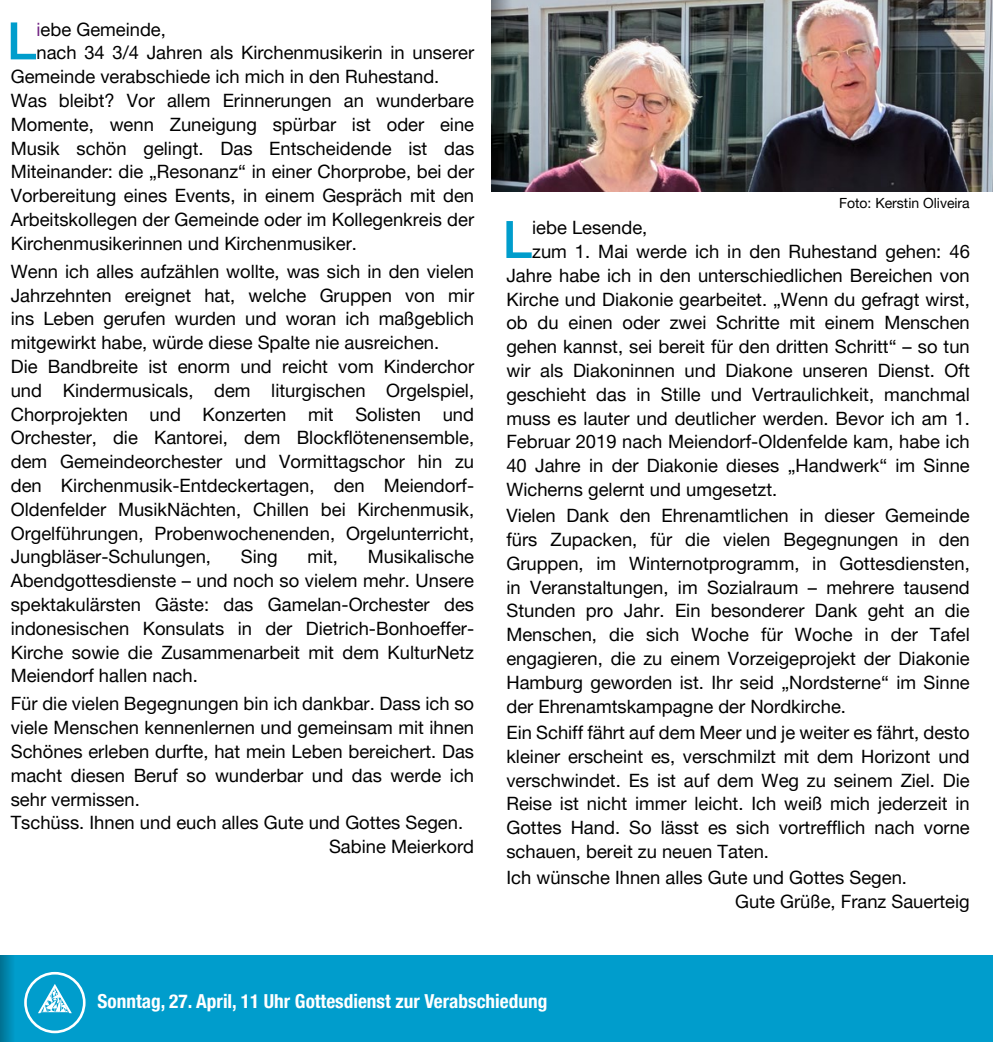
<style>
.page{position:relative;width:993px;height:1042px;background:#fff}
.page>*{position:absolute;margin:0;border:0;box-sizing:border-box;transform-origin:0 0}
.t1{font:500 51.62px "Helvetica Neue LT Pro";color:#009dcc}
.t2{font:700 condensed 19.25px "Helvetica Neue LT Pro";color:#fff}
.t3{font:18.38px/23.8px "Helvetica Neue LT Pro";color:#000;text-align:justify}
.t4{font:14px "Helvetica Neue LT Pro";color:#000}
.s1{color:#702283}
</style>
<div class="page">
<div style="left:0;top:955px;width:992px;height:87px;background:#009dcc"></div>
<svg style="left:0;top:955px;width:13px;height:87px"></svg>
<div style="left:24px;top:972px;width:61px;height:61px;border:3px solid #fff;border-radius:50%"></div>
<svg style="left:38px;top:984px;width:34px;height:29px"></svg>
<img style="left:511px;top:0;width:481px;height:191px">
<svg style="left:491px;top:0;width:20px;height:191px;background:#2f3837"></svg>
<h1 class="t1" style="left:7px;top:10px;width:31px">L</h1>
<p class="t3" style="left:36px;top:17px;width:131px"><span class="s1">i</span>ebe Gemeinde,</p>
<p class="t3" style="left:36px;top:40px;width:439px">nach 34 3/4 Jahren als Kirchenmusikerin in unserer</p>
<p class="t3" style="left:11px;top:64px;width:430px">Gemeinde verabschiede ich mich in den Ruhestand.</p>
<p class="t3" style="left:11px;top:88px;width:464px">Was bleibt? Vor allem Erinnerungen an wunderbare</p>
<p class="t3" style="left:11px;top:112px;width:464px">Momente, wenn Zuneigung spürbar ist oder eine</p>
<p class="t3" style="left:11px;top:136px;width:465px">Musik schön gelingt. Das Entscheidende ist das</p>
<p class="t3" style="left:11px;top:159px;width:465px">Miteinander: die „Resonanz“ in einer Chorprobe, bei der</p>
<p class="t3" style="left:11px;top:183px;width:465px">Vorbereitung eines Events, in einem Gespräch mit den</p>
<p class="t3" style="left:11px;top:207px;width:464px">Arbeitskollegen der Gemeinde oder im Kollegenkreis der</p>
<p class="t3" style="left:11px;top:231px;width:347px">Kirchenmusikerinnen und Kirchenmusiker.</p>
<p class="t3" style="left:11px;top:259px;width:465px;text-align:left">Wenn ich alles aufzählen wollte, was sich in den vielen Jahrzehnten ereignet hat, welche Gruppen von mir ins Leben gerufen wurden und woran ich maßgeblich mitgewirkt habe, würde diese Spalte nie ausreichen.<br>Die Bandbreite ist enorm und reicht vom Kinderchor und Kindermusicals, dem liturgischen Orgelspiel, Chorprojekten und Konzerten mit Solisten und Orchester, die Kantorei, dem Blockflötenensemble, dem Gemeindeorchester und Vormittagschor hin zu den Kirchenmusik-Entdeckertagen, den Meiendorf-Oldenfelder MusikNächten, Chillen bei Kirchenmusik, Orgelführungen, Probenwochenenden, Orgelunterricht, Jungbläser-Schulungen,</p>
<p class="t3" style="left:241px;top:544px;width:38px">Sing</p>
<p class="t3" style="left:307px;top:544px;width:32px">mit,</p>
<p class="t3" style="left:11px;top:544px;width:465px;text-indent:357px">Musikalische Abendgottesdienste – und noch so vielem mehr. Unsere spektakulärsten Gäste: das Gamelan-Orchester des indonesischen Konsulats in der Dietrich-Bonhoeffer-Kirche sowie die Zusammenarbeit mit dem KulturNetz Meiendorf hallen nach.</p>
<p class="t3" style="left:11px;top:691px;width:464px">Für die vielen Begegnungen bin ich dankbar. Dass ich so</p>
<p class="t3" style="left:11px;top:715px;width:464px">viele Menschen kennenlernen und gemeinsam mit ihnen</p>
<p class="t3" style="left:11px;top:739px;width:464px">Schönes erleben durfte, hat mein Leben bereichert. Das</p>
<p class="t3" style="left:11px;top:763px;width:464px">macht diesen Beruf so wunderbar und das werde ich</p>
<p class="t3" style="left:11px;top:787px;width:130px">sehr vermissen.</p>
<p class="t3" style="left:11px;top:810px;width:454px">Tschüss. Ihnen und euch alles Gute und Gottes Segen.</p>
<p class="t3" style="left:329px;top:834px;width:146px">Sabine Meierkord</p>
<p class="t4" style="left:838px;top:194px;width:132px">Foto: Kerstin Oliveira</p>
<h1 class="t1" style="left:502px;top:209px;width:31px">L</h1>
<p class="t3" style="left:532px;top:215px;width:117px">iebe Lesende,</p>
<p class="t3" style="left:532px;top:239px;width:439px">zum 1. Mai werde ich in den Ruhestand gehen: 46</p>
<p class="t3" style="left:506px;top:263px;width:464px">Jahre habe ich in den unterschiedlichen Bereichen von</p>
<p class="t3" style="left:506px;top:287px;width:464px">Kirche und Diakonie gearbeitet. „Wenn du gefragt wirst,</p>
<p class="t3" style="left:506px;top:310px;width:465px">ob du einen oder zwei Schritte mit einem Menschen</p>
<p class="t3" style="left:506px;top:334px;width:465px">gehen kannst, sei bereit für den dritten Schritt“ – so tun</p>
<p class="t3" style="left:506px;top:358px;width:465px">wir als Diakoninnen und Diakone unseren Dienst. Oft</p>
<p class="t3" style="left:506px;top:382px;width:465px">geschieht das in Stille und Vertraulichkeit, manchmal</p>
<p class="t3" style="left:506px;top:406px;width:464px">muss es lauter und deutlicher werden. Bevor ich am 1.</p>
<p class="t3" style="left:506px;top:429px;width:464px">Februar 2019 nach Meiendorf-Oldenfelde kam, habe ich</p>
<p class="t3" style="left:506px;top:453px;width:464px">40 Jahre in der Diakonie dieses „Handwerk“ im Sinne</p>
<p class="t3" style="left:506px;top:477px;width:272px">Wicherns gelernt und umgesetzt.</p>
<p class="t3" style="left:506px;top:503px;width:465px">Vielen Dank den Ehrenamtlichen in dieser Gemeinde fürs Zupacken, für die vielen Begegnungen in den Gruppen, im Winternotprogramm, in Gottesdiensten, in Veranstaltungen, im Sozialraum – mehrere tausend Stunden pro Jahr. Ein besonderer Dank geht an die Menschen, die sich Woche für Woche in der Tafel engagieren, die zu einem Vorzeigeprojekt der Diakonie Hamburg geworden ist. Ihr seid „Nordsterne“ im Sinne der Ehrenamtskampagne der Nordkirche.</p>
<p class="t3" style="left:506px;top:720px;width:465px">Ein Schiff fährt auf dem Meer und je weiter es fährt, desto kleiner erscheint es, verschmilzt mit dem Horizont und verschwindet. Es ist auf dem Weg zu seinem Ziel. Die Reise ist nicht immer leicht. Ich weiß mich jederzeit in Gottes Hand. So lässt es sich vortrefflich nach vorne schauen, bereit zu neuen Taten.</p>
<p class="t3" style="left:735px;top:865px;width:236px;text-indent:-229px">Ich wünsche Ihnen alles Gute und Gottes Segen.<br>Gute Grüße, Franz Sauerteig</p>
<p class="t2" style="left:98px;top:989px;width:451px">Sonntag, 27. April, 11 Uhr Gottesdienst zur Verabschiedung</p>
</div>
